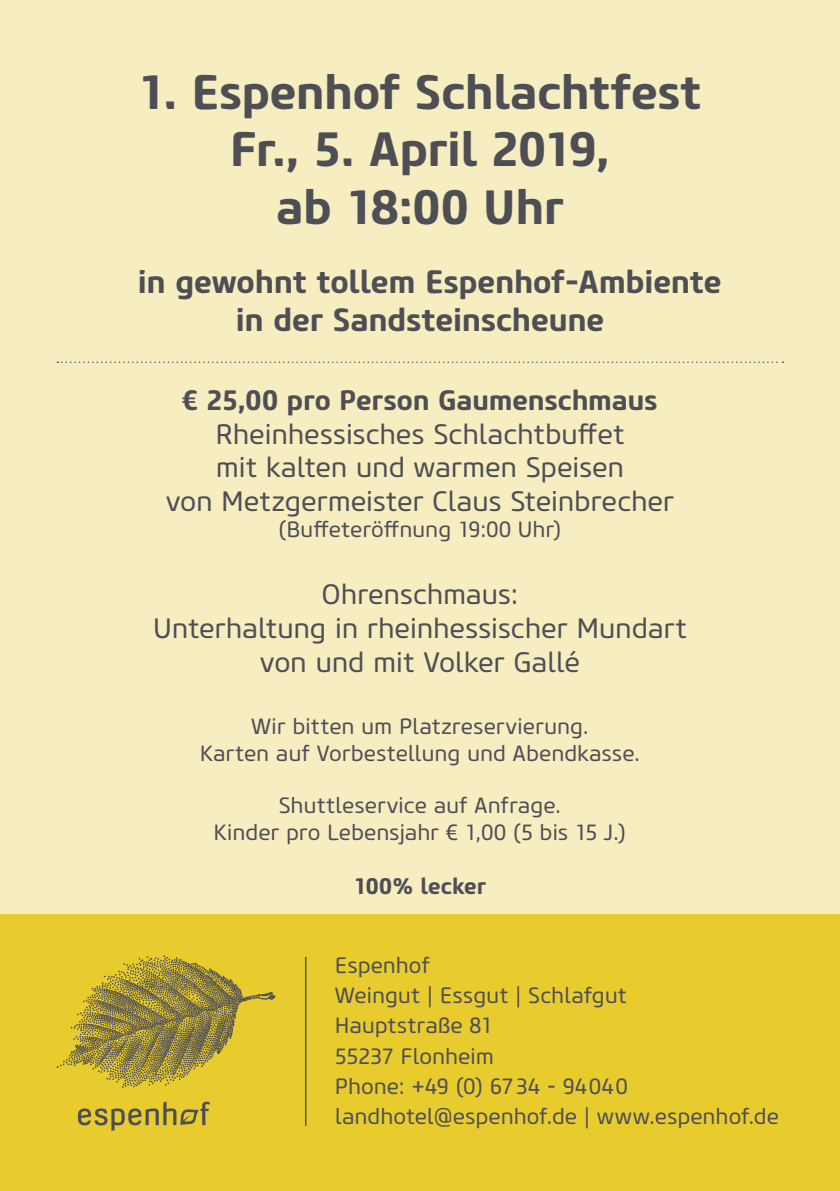
<style>
.page{position:relative;width:840px;height:1191px;background:#fff}
.page>*{position:absolute;margin:0;border:0;box-sizing:border-box;transform-origin:0 0}
.t1{font:700 48px/57.6px "Core Sans M65";letter-spacing:-.01em;color:#4e4e55;text-align:center}
.t2{font:700 32px/38.4px "Core Sans M65";letter-spacing:-.01em;color:#4e4e55;text-align:center}
.t3{font:28px/33.6px "Core Sans M45";letter-spacing:-.01em;color:#4e4e55;text-align:center}
.t4{font:700 28px "Core Sans M65";letter-spacing:-.01em;color:#4e4e55}
.t5{font:700 22.6px "Core Sans M65";letter-spacing:-.005em;color:#4e4e55}
.t6{font:22px/30.2px "Core Sans M45";letter-spacing:-.005em;color:#4e4e55;text-align:center}
</style>
<div class="page">
<div style="left:0;top:907px;width:839px;height:284px;background:#e8cc2e"></div>
<div style="left:0;top:0;width:839px;height:913px;background:#f6edc1"></div>
<svg style="left:78px;top:1101px;width:132px;height:30px"></svg>
<svg style="left:57px;top:955px;width:218px;height:133px"></svg>
<hr style="left:305px;top:956px;width:1px;height:169px;background:#4e4e55">
<svg style="left:57px;top:361px;width:726px;height:2px"></svg>
<h1 class="t1" style="left:138px;top:64px;width:564px">1. Espenhof Schlachtfest<br>Fr., 5. April 2019,<br>ab 18:00 Uhr</h1>
<h2 class="t2" style="left:137px;top:263px;width:585px">in gewohnt tollem Espenhof-Ambiente in der Sandsteinscheune</h2>
<p class="t4" style="left:182px;top:382px;width:476px">€ 25,00 pro Person Gaumenschmaus</p>
<p class="t3" style="left:166px;top:417px;width:509px">Rheinhessisches Schlachtbuffet<br>mit kalten und warmen Speisen<br>von Metzgermeister Claus Steinbrecher</p>
<p class="t6" style="left:278px;top:515px;width:285px">(Buffeteröffnung 19:00 Uhr)</p>
<p class="t3" style="left:153px;top:578px;width:535px">Ohrenschmaus:<br>Unterhaltung in rheinhessischer Mundart von und mit Volker Gallé</p>
<p class="t6" style="left:200px;top:713px;width:441px;line-height:26.4px">Wir bitten um Platzreservierung.<br>Karten auf Vorbestellung und Abendkasse.</p>
<p class="t6" style="left:213px;top:793px;width:414px;line-height:26.4px">Shuttleservice auf Anfrage.<br>Kinder pro Lebensjahr € 1,00 (5 bis 15 J.)</p>
<p class="t5" style="left:353px;top:871px;width:134px">100% lecker</p>
<p class="t6" style="left:334px;top:950px;width:445px;text-align:left">Espenhof<br>Weingut | Essgut | Schlafgut<br>Hauptstraße 81<br>55237 Flonheim<br>Phone: +49 (0) 6734 - 94040 landhotel@espenhof.de | www.espenhof.de</p>
</div>
